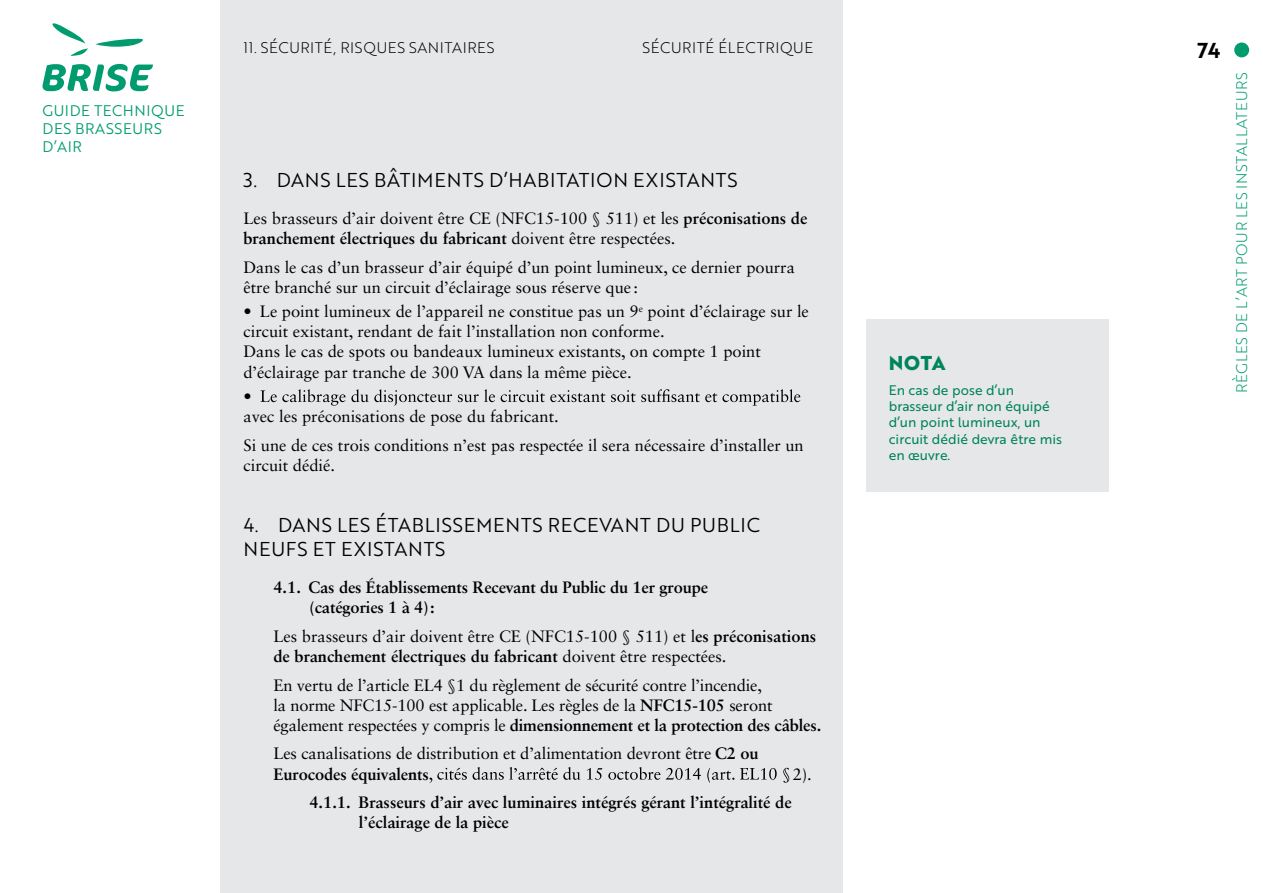
<style>
.page{position:relative;width:1263px;height:893px;background:#fff}
.page>*{position:absolute;margin:0;border:0;box-sizing:border-box;transform-origin:0 0}
.t1{font:21px "Brother 1816 Bold";color:#000}
.t2{font:19.5px/23.4px "Brother 1816 Book";letter-spacing:.04em;color:#000}
.t3{font:700 19.5px "Brother 1816 Extra";color:#00845b}
.t4{font:16.5px/20.1px "Sabon LT Pro";color:#000}
.t5{font:700 16.5px/20.1px "Sabon LT Pro";letter-spacing:-.005em;color:#000}
.t6{font:15px "Brother 1816 Light";letter-spacing:.04em;color:#000}
.t7{font:15px "Brother 1816 Light";letter-spacing:.04em;color:#009c6f}
.t8{font:15px/18px "Brother 1816 Book";letter-spacing:.04em;color:#009c6f}
.t9{font:13.5px/16.2px "Brother 1816 Regular";color:#00845b}
.s1{font-weight:700}
</style>
<div class="page">
<svg style="left:43px;top:64px;width:110px;height:27px"></svg>
<svg style="left:95px;top:38px;width:48px;height:9px"></svg>
<svg style="left:52px;top:23px;width:36px;height:33px"></svg>
<div style="left:1234px;top:43px;width:15px;height:14px;background:#009c6f;border-radius:50%"></div>
<div style="left:220px;top:0;width:623px;height:893px;background:#e6e7e8"></div>
<svg style="left:261px;top:389px;width:539px;height:17px"></svg>
<svg style="left:429px;top:767px;width:360px;height:16px"></svg>
<div style="left:866px;top:319px;width:243px;height:173px;background:#e6e7e8"></div>
<p class="t8" style="left:43px;top:101px;width:144px">GUIDE TECHNIQUE<br>DES BRASSEURS<br>D’AIR</p>
<p class="t6" style="left:243px;top:39px;width:252px">11. SÉCURITÉ, RISQUES SANITAIRES</p>
<p class="t6" style="left:643px;top:39px;width:172px">SÉCURITÉ ÉLECTRIQUE</p>
<p class="t2" style="left:243px;top:168px;width:496px">3. DANS LES BÂTIMENTS D’HABITATION EXISTANTS</p>
<p class="t4" style="left:243px;top:208px;width:565px">Les brasseurs d’air doivent être CE (NFC15-100 § 511) et les <span class="s1">préconisations de branchement électriques du fabricant</span> doivent être respectées.</p>
<p class="t4" style="left:243px;top:257px;width:553px">Dans le cas d’un brasseur d’air équipé d’un point lumineux, ce dernier pourra être branché sur un circuit d’éclairage sous réserve que :</p>
<p class="t4" style="left:243px;top:301px;width:567px">• Le point lumineux de l’appareil ne constitue pas un 9<sup>e</sup> point d’éclairage sur le circuit existant, rendant de fait l’installation non conforme.<br>Dans le cas de spots ou bandeaux lumineux existants, on compte 1 point d’éclairage par tranche de 300 VA dans la même pièce.</p>
<p class="t4" style="left:243px;top:386px;width:317px">•<br>avec les préconisations de pose du fabricant.</p>
<p class="t4" style="left:243px;top:435px;width:562px">Si une de ces trois conditions n’est pas respectée il sera nécessaire d’installer un circuit dédié.</p>
<p class="t2" style="left:243px;top:513px;width:518px">4. DANS LES ÉTABLISSEMENTS RECEVANT DU PUBLIC<br>NEUFS ET EXISTANTS</p>
<p class="t5" style="left:309px;top:577px;width:400px;text-indent:-36px">4.1. Cas des Établissements Recevant du Public du 1er groupe (catégories 1 à 4) :</p>
<p class="t4" style="left:273px;top:626px;width:544px">Les brasseurs d’air doivent être CE (NFC15-100 § 511) et l<span class="s1">es préconisations de branchement électriques du fabricant</span> doivent être respectées.</p>
<p class="t4" style="left:273px;top:675px;width:549px">En vertu de l’article EL4 §1 du règlement de sécurité contre l’incendie,<br>la norme NFC15-100 est applicable. Les règles de la <span class="s1">NFC15-105</span> seront également respectées y compris le <span class="s1">dimensionnement et la protection des câbles.</span></p>
<p class="t4" style="left:273px;top:744px;width:487px">Les canalisations de distribution et d’alimentation devront être <span class="s1">C2 ou<br>Eurocodes équivalents</span></p>
<p class="t4" style="left:793px;top:764px;width:21px">2).</p>
<p class="t5" style="left:359px;top:792px;width:434px;text-indent:-50px">4.1.1. Brasseurs d’air avec luminaires intégrés gérant l’intégralité de l’éclairage de la pièce</p>
<p class="t3" style="left:889px;top:351px;width:59px">NOTA</p>
<p class="t9" style="left:889px;top:382px;width:175px">En cas de pose d’un brasseur d’air non équipé d’un point lumineux, un circuit dédié devra être mis en œuvre.</p>
<p class="t1" style="left:1197px;top:37px;width:24px">74</p>
<p class="t7" style="left:1232px;top:393px;width:322px;rotate:-90deg">RÈGLES DE L’ART POUR LES INSTALLATEURS</p>
</div>
